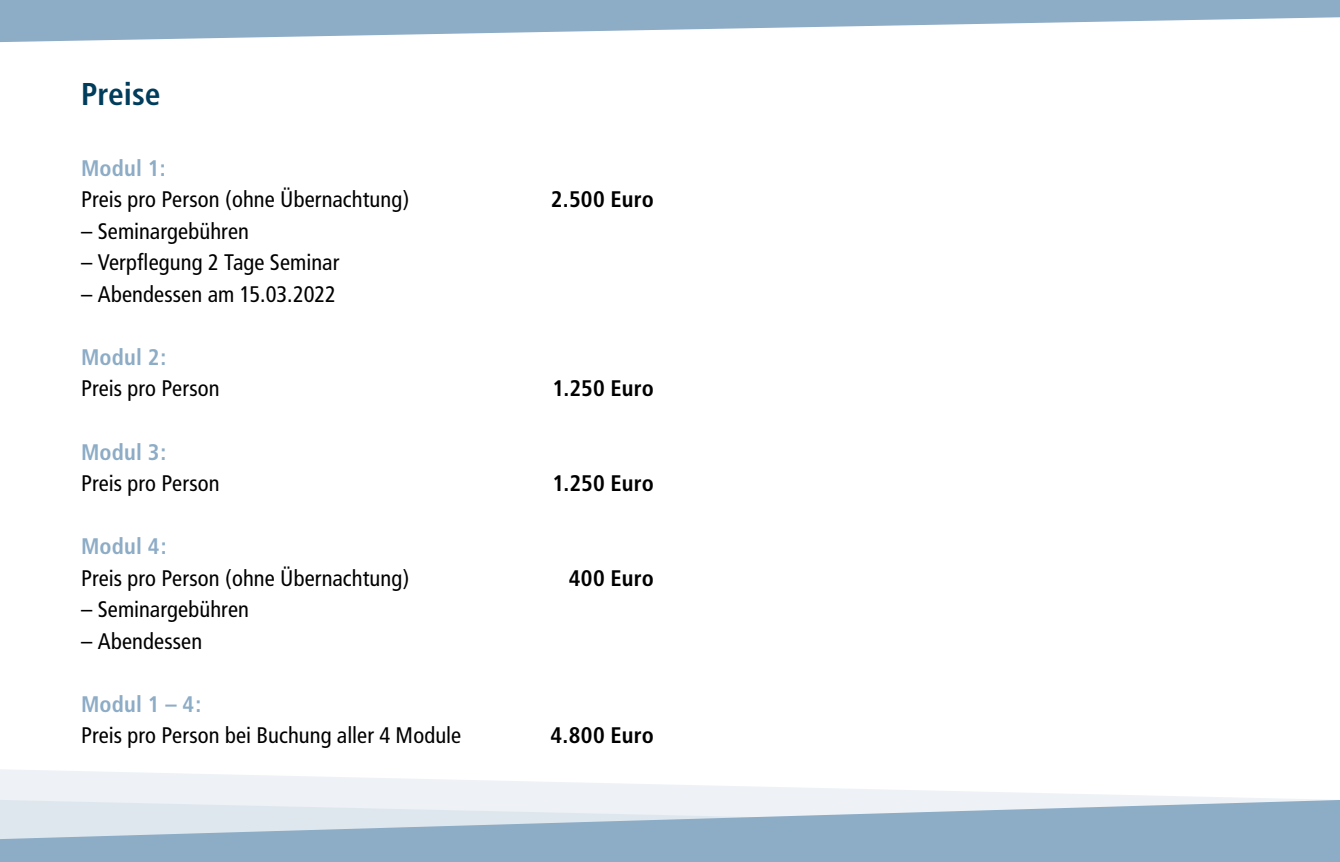
<style>
.page{position:relative;width:1340px;height:862px;background:#fff}
.page>*{position:absolute;margin:0;border:0;box-sizing:border-box;transform-origin:0 0}
.Head{font:700 condensed 31.5px "Frutiger";color:#003c5c}
.Text{font:condensed 22.5px/31.5px "Frutiger";letter-spacing:.005em;color:#000}
.Text-2{font:700 condensed 22.5px "Frutiger";letter-spacing:.005em;color:#000}
.Text-3{font:700 condensed 22.5px "Frutiger";letter-spacing:.01em;color:#8dacc6}
.s1{font-weight:700;color:#8dacc6}
</style>
<div class="page">
<svg style="left:0;top:769px;width:1278px;height:30px;fill:#f1f5f8"></svg>
<svg style="left:0;top:799px;width:1339px;height:62px;background:#aac1d4"></svg>
<svg style="left:0;top:0;width:1339px;height:42px;fill:#8dacc6"></svg>
<p class="Head" style="left:81px;top:75px;width:81px">Preise</p>
<p class="Text-3" style="left:81px;top:154px;width:86px">Modul 1:</p>
<p class="Text" style="left:81px;top:184px;width:330px">Preis pro Person (ohne Übernachtung)</p>
<p class="Text-2" style="left:551px;top:186px;width:105px">2.500 Euro</p>
<p class="Text" style="left:81px;top:215px;width:169px">– Seminargebühren</p>
<p class="Text" style="left:81px;top:247px;width:260px">– Verpflegung 2 Tage Seminar</p>
<p class="Text" style="left:81px;top:278px;width:256px">– Abendessen am 15.03.2022</p>
<p class="Text-3" style="left:81px;top:343px;width:87px">Modul 2:</p>
<p class="Text" style="left:81px;top:373px;width:140px">Preis pro Person</p>
<p class="Text-2" style="left:552px;top:375px;width:103px">1.250 Euro</p>
<p class="Text-3" style="left:81px;top:438px;width:87px">Modul 3:</p>
<p class="Text" style="left:81px;top:467px;width:140px">Preis pro Person</p>
<p class="Text-2" style="left:552px;top:469px;width:103px">1.250 Euro</p>
<p class="Text" style="left:81px;top:530px;width:330px"><span class="s1">Modul 4:<br></span>Preis pro Person (ohne Übernachtung)</p>
<p class="Text" style="left:81px;top:593px;width:169px">– Seminargebühren</p>
<p class="Text" style="left:81px;top:625px;width:123px">– Abendessen</p>
<p class="Text" style="left:81px;top:688px;width:382px"><span class="s1">Modul 1 – 4:<br></span>Preis pro Person bei Buchung aller 4 Module</p>
<p class="Text-2" style="left:568px;top:564px;width:87px">400 Euro</p>
<p class="Text-2" style="left:550px;top:721px;width:105px">4.800 Euro</p>
</div>
